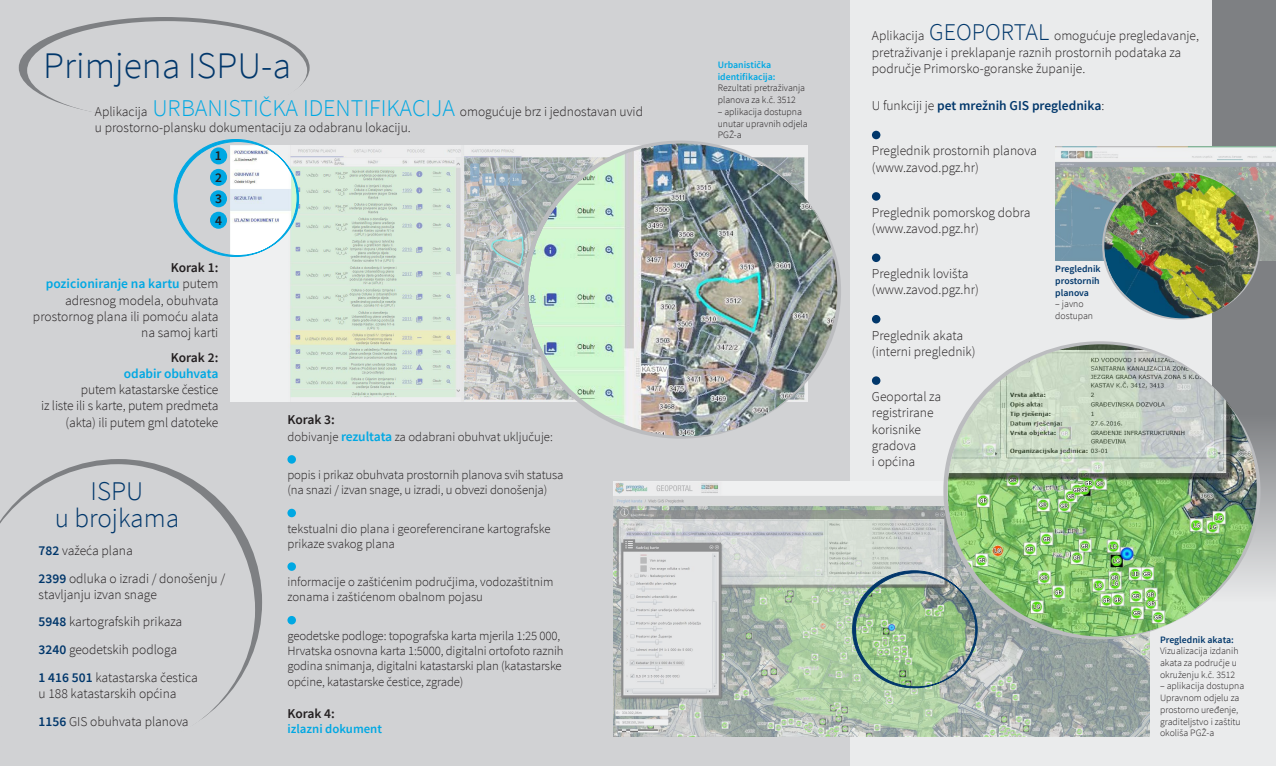
<style>
.page{position:relative;width:1276px;height:766px;background:#fff}
.page>*{position:absolute;margin:0;border:0;box-sizing:border-box;transform-origin:0 0}
.t1{font:300 37.5px "Source Sans Pro";color:#01376b}
.t2{font:300 27px/27px "Source Sans Pro";color:#01376b;text-align:center}
.tekst{font:300 13.5px/16.2px "Source Sans Pro";color:#231f20}
.tekst-2{font:600 13.5px "Source Sans Pro";color:#01376b}
.tekst-3{font:600 13.5px "Source Sans Pro";letter-spacing:-.005em;color:#231f20}
.tekst-4{font:300 12.75px/15.3px "Source Sans Pro";letter-spacing:-.01em;color:#231f20}
.tekst-5{font:600 12.75px "Source Sans Pro";color:#00a8e3}
.t3{font:300 9.75px/11.7px "Source Sans Pro";color:#231f20}
.t4{font:600 9.75px/11.7px "Source Sans Pro";color:#01376b;text-align:justify}
.s1{font-size:24px;color:#00a8e3}
.s2{font-weight:600}
.s3{font-weight:600;color:#00a8e3}
.s4{font-weight:600;color:#01376b}
.s5{font-weight:600;font-size:13.5px;color:#00a8e3}
.s6{font-size:24px;color:#01376b}
.s7{font-weight:300;color:#231f20}
</style>
<div class="page">
<div style="left:0;top:0;width:1276px;height:765px;background:#d1d2d4"></div>
<svg style="left:81px;top:459px;width:181px;height:187px"></svg>
<svg style="left:0;top:464px;width:255px;height:257px"></svg>
<div style="left:19px;top:17px;width:291px;height:101px;background:#7e8083;border-radius:50%"></div>
<div style="left:27px;top:21px;width:280px;height:99px;background:#d1d2d4;border-radius:50%"></div>
<div style="left:850px;top:0;width:426px;height:765px;background:#eaebec"></div>
<svg style="left:1212px;top:0;width:64px;height:585px;background:#86888b"></svg>
<img style="left:230px;top:145px;width:294px;height:256px">
<img style="left:613px;top:481px;width:537px;height:255px">
<div style="left:872px;top:131px;width:8px;height:8px;background:#01376b;border-radius:50%"></div>
<div style="left:872px;top:192px;width:8px;height:8px;background:#01376b;border-radius:50%"></div>
<div style="left:872px;top:253px;width:8px;height:9px;background:#01376b;border-radius:50%"></div>
<div style="left:872px;top:315px;width:8px;height:8px;background:#01376b;border-radius:50%"></div>
<div style="left:872px;top:376px;width:8px;height:9px;background:#01376b;border-radius:50%"></div>
<div style="left:287px;top:455px;width:9px;height:8px;background:#00a8e3;border-radius:50%"></div>
<div style="left:287px;top:508px;width:9px;height:9px;background:#00a8e3;border-radius:50%"></div>
<div style="left:287px;top:562px;width:9px;height:8px;background:#00a8e3;border-radius:50%"></div>
<svg style="left:287px;top:615px;width:9px;height:9px"></svg>
<img style="left:1055px;top:146px;width:221px;height:114px">
<img style="left:524px;top:141px;width:317px;height:297px">
<svg style="left:174px;top:139px;width:125px;height:118px"></svg>
<img style="left:852px;top:570px;width:125px;height:118px">
<img style="left:943px;top:341px;width:317px;height:298px">
<img style="left:1102px;top:171px;width:158px;height:148px">
<div style="left:210px;top:147px;width:17px;height:17px;background:#00a8e3;border-radius:50%"></div>
<div style="left:210px;top:169px;width:17px;height:17px;background:#00a8e3;border-radius:50%"></div>
<div style="left:210px;top:190px;width:17px;height:17px;background:#00a8e3;border-radius:50%"></div>
<div style="left:210px;top:212px;width:17px;height:17px;background:#00a8e3;border-radius:50%"></div>
<p class="t1" style="left:43px;top:43px;width:249px">Primjena ISPU-a</p>
<p class="tekst" style="left:95px;top:103px;width:549px">Aplikacija <span class="s1">URBANISTIČKA IDENTIFIKACIJA</span> omogućuje brz i jednostavan uvid u prostorno-plansku dokumentaciju za odabranu lokaciju.</p>
<p class="tekst-3" style="left:215px;top:147px;width:8px">1</p>
<p class="tekst-3" style="left:215px;top:169px;width:8px">2</p>
<p class="tekst-3" style="left:215px;top:190px;width:8px">3</p>
<p class="tekst-3" style="left:215px;top:211px;width:8px">4</p>
<p class="tekst" style="left:33px;top:260px;width:187px;text-align:right"><span class="s2">Korak 1:<br></span><span class="s3">pozicioniranje na kartu</span> putem adresnog modela, obuhvata prostornog plana ili pomoću alata na samoj karti</p>
<p class="tekst" style="left:41px;top:349px;width:179px;text-align:right"><span class="s2">Korak 2:<br></span><span class="s3">odabir obuhvata<br></span>putem katastarske čestice<br>iz liste ili s karte, putem predmeta (akta) ili putem gml datoteke</p>
<p class="t2" style="left:55px;top:477px;width:126px">ISPU<br>u brojkama</p>
<p class="tekst" style="left:39px;top:542px;width:96px"><span class="s4">782</span> važeća plana</p>
<p class="tekst" style="left:39px;top:570px;width:188px"><span class="s4">2399</span> odluka o izradi / donošenju / stavljanju izvan snage</p>
<p class="tekst" style="left:39px;top:613px;width:145px"><span class="s4">5948</span> kartografskih prikaza</p>
<p class="tekst" style="left:39px;top:641px;width:140px"><span class="s4">3240</span> geodetskih podloga</p>
<p class="tekst" style="left:39px;top:669px;width:161px"><span class="s4">1 416 501</span> katastarska čestica u 188 katastarskih općina</p>
<p class="tekst" style="left:39px;top:713px;width:152px"><span class="s4">1156</span> GIS obuhvata planova</p>
<p class="tekst-3" style="left:287px;top:411px;width:49px">Korak 3:</p>
<p class="tekst-4" style="left:287px;top:429px;width:267px">dobivanje <span class="s5">rezultata</span> za odabrani obuhvat uključuje:</p>
<p class="tekst-4" style="left:287px;top:467px;width:277px">popis i prikaz obuhvata prostornih planova svih statusa (na snazi / izvan snage, u izradi, u obvezi donošenja)</p>
<p class="tekst-4" style="left:287px;top:520px;width:265px">tekstualni dio plana i georeferencirane kartografske prikaze svakog plana</p>
<p class="tekst-4" style="left:287px;top:574px;width:268px">informacije o zaštićenim područjima, vodozaštitnim zonama i zaštićenom obalnom pojasu</p>
<p class="tekst-4" style="left:287px;top:627px;width:278px">geodetske podloge: topografska karta mjerila 1:25 000, Hrvatska osnovna karta 1:5000, digitalni ortofoto raznih godina snimanja, digitalni katastarski plan (katastarske općine, katastarske čestice, zgrade)</p>
<p class="tekst-3" style="left:287px;top:704px;width:49px">Korak 4:</p>
<p class="tekst-5" style="left:287px;top:721px;width:96px">izlazni dokument</p>
<p class="t3" style="left:718px;top:59px;width:89px"><span class="s3">Urbanistička identifikacija:<br></span>Rezultati pretraživanja planova za k.č. 3512</p>
<p class="t3" style="left:718px;top:106px;width:91px">– aplikacija dostupna unutar upravnih odjela<br>PGŽ-a</p>
<p class="tekst" style="left:872px;top:28px;width:329px">Aplikacija <span class="s6">GEOPORTAL</span> omogućuje pregledavanje, pretraživanje i preklapanje raznih prostornih podataka za područje Primorsko-goranske županije.</p>
<p class="tekst-2" style="left:872px;top:97px;width:234px"><span class="s7">U funkciji je</span> pet mrežnih GIS preglednika<span class="s7">:</span></p>
<p class="tekst" style="left:872px;top:143px;width:166px">Preglednik prostornih planova (www.zavod.pgz.hr)</p>
<p class="tekst" style="left:872px;top:204px;width:160px">Preglednik pomorskog dobra (www.zavod.pgz.hr)</p>
<p class="tekst" style="left:872px;top:266px;width:108px">Preglednik lovišta (www.zavod.pgz.hr)</p>
<p class="tekst" style="left:872px;top:327px;width:105px">Preglednik akata (interni preglednik)</p>
<p class="tekst" style="left:872px;top:388px;width:71px">Geoportal za registrirane korisnike gradova<br>i općina</p>
<p class="t4" style="left:1055px;top:263px;width:47px">Preglednik prostornih planova</p>
<p class="t3" style="left:1055px;top:298px;width:39px">– javno dostupan</p>
<p class="t3" style="left:1160px;top:633px;width:80px"><span class="s4">Preglednik akata:<br></span>Vizualizacija izdanih akata za područje u okruženju k.č. 3512</p>
<p class="t3" style="left:1160px;top:680px;width:86px">– aplikacija dostupna<br>Upravnom odjelu za prostorno uređenje, graditeljstvo i zaštitu okoliša PGŽ-a</p>
</div>
